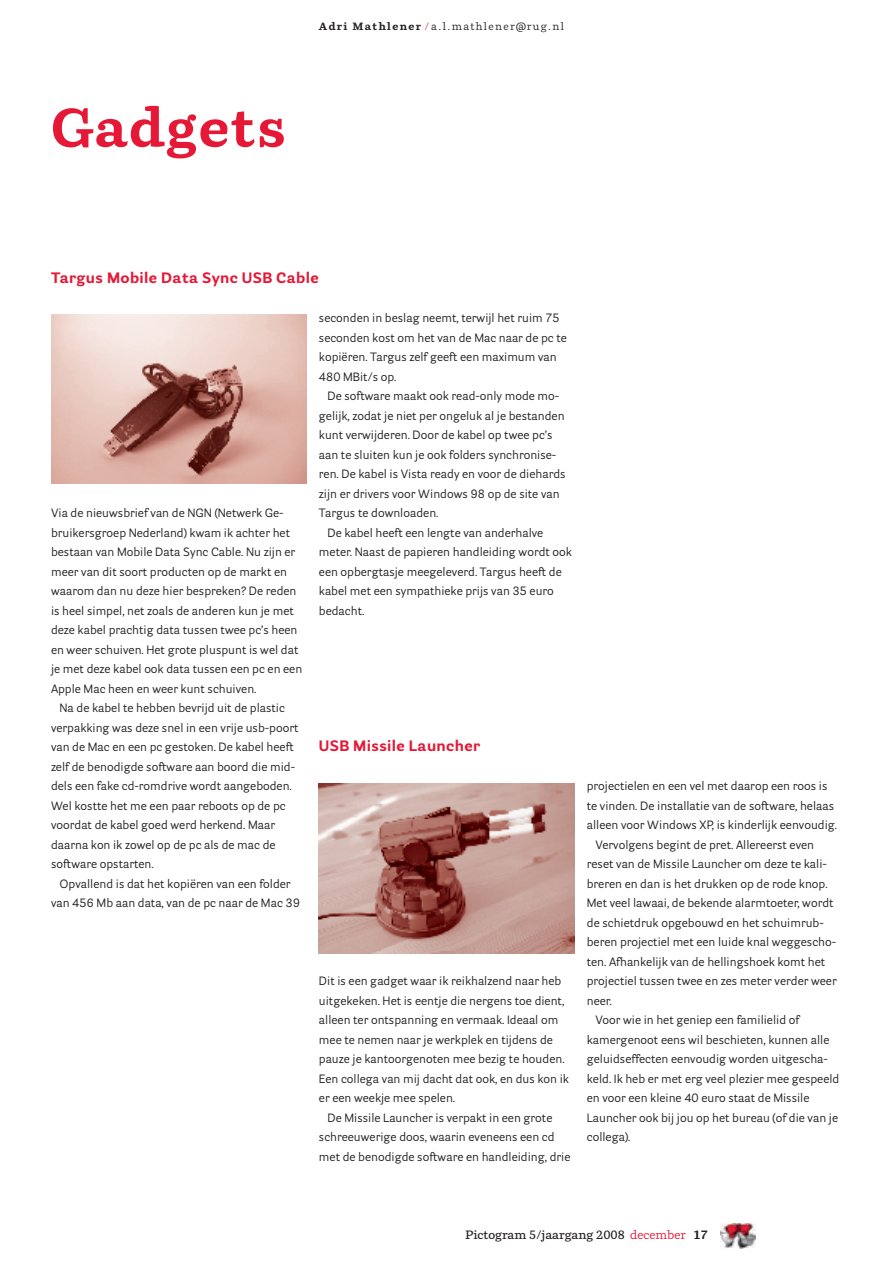
<style>
.page{position:relative;width:893px;height:1263px;background:#fff}
.page>*{position:absolute;margin:0;border:0;box-sizing:border-box;transform-origin:0 0}
.t1{font:700 54px "Parry";letter-spacing:.025em;color:#e51836}
.t2{font:700 15px "Parry Grotesque";letter-spacing:.025em;color:#e51836}
.t3{font:12px/19.5px "Parry Grotesque";color:#231f20}
.t4{font:600 12px "Parry";color:#231f20}
.t5{font:10.5px "Parry";letter-spacing:.125em;color:#231f20}
.s1{font-weight:700}
.s2{color:#e51836}
.s3{font-weight:400;color:#e51836}
</style>
<div class="page">
<img style="left:720px;top:1223px;width:35px;height:25px">
<img style="left:51px;top:315px;width:255px;height:169px">
<img style="left:319px;top:784px;width:255px;height:169px">
<h1 class="t1" style="left:51px;top:93px;width:236px">Gadgets</h1>
<p class="t5" style="left:319px;top:20px;width:247px"><span class="s1">Adri Mathlener</span> <span class="s2">/</span> a.l.mathlener@rug.nl</p>
<p class="t2" style="left:51px;top:268px;width:269px">Targus Mobile Data Sync USB Cable</p>
<p class="t3" style="left:51px;top:503px;width:253px">Via de nieuwsbrief van de NGN (Netwerk Ge&shy;bruikersgroep Nederland) kwam ik achter het bestaan van Mobile Data Sync Cable. Nu zijn er meer van dit soort producten op de markt en waarom dan nu deze hier bespreken? De reden is heel simpel, net zoals de anderen kun je met deze kabel prachtig data tussen twee pc’s heen en weer schuiven. Het grote pluspunt is wel dat je met deze kabel ook data tussen een pc en een Apple Mac heen en weer kunt schuiven.</p>
<p class="t3" style="left:51px;top:698px;width:249px;text-indent:9px">Na de kabel te hebben bevrijd uit de plastic verpakking was deze snel in een vrije usb-poort van de Mac en een pc gestoken. De kabel heeft zelf de benodigde software aan boord die mid&shy;dels een fake cd-romdrive wordt aangeboden.<br>Wel kostte het me een paar reboots op de pc voordat de kabel goed werd herkend. Maar daarna kon ik zowel op de pc als de mac de software opstarten.</p>
<p class="t3" style="left:51px;top:874px;width:250px;text-align:center">Opvallend is dat het kopiëren van een folder van 456 Mb aan data, van de pc naar de Mac 39</p>
<p class="t3" style="left:319px;top:308px;width:250px">seconden in beslag neemt, terwijl het ruim 75 seconden kost om het van de Mac naar de pc te kopiëren. Targus zelf geeft een maximum van 480 MBit/s op.</p>
<p class="t3" style="left:327px;top:386px;width:233px">De software maakt ook read-only mode mo-</p>
<p class="t3" style="left:319px;top:406px;width:247px">gelijk, zodat je niet per ongeluk al je bestanden</p>
<p class="t3" style="left:319px;top:425px;width:235px">kunt verwijderen. Door de kabel op twee pc’s</p>
<p class="t3" style="left:319px;top:445px;width:239px">aan te sluiten kun je ook folders synchronise-</p>
<p class="t3" style="left:319px;top:464px;width:248px">ren. De kabel is Vista ready en voor de diehards</p>
<p class="t3" style="left:319px;top:484px;width:242px">zijn er drivers voor Windows 98 op de site van</p>
<p class="t3" style="left:319px;top:503px;width:121px">Targus te downloaden.</p>
<p class="t3" style="left:327px;top:523px;width:217px">De kabel heeft een lengte van anderhalve</p>
<p class="t3" style="left:319px;top:542px;width:255px">meter. Naast de papieren handleiding wordt ook</p>
<p class="t3" style="left:319px;top:562px;width:244px">een opbergtasje meegeleverd. Targus heeft de</p>
<p class="t3" style="left:319px;top:581px;width:237px">kabel met een sympathieke prijs van 35 euro</p>
<p class="t3" style="left:319px;top:601px;width:47px">bedacht.</p>
<p class="t2" style="left:319px;top:736px;width:163px">USB Missile Launcher</p>
<p class="t3" style="left:319px;top:971px;width:252px">Dit is een gadget waar ik reikhalzend naar heb uitgekeken. Het is eentje die nergens toe dient, alleen ter ontspanning en vermaak. Ideaal om mee te nemen naar je werkplek en tijdens de pauze je kantoorgenoten mee bezig te houden.<br>Een collega van mij dacht dat ook, en dus kon ik er een weekje mee spelen.</p>
<p class="t3" style="left:319px;top:1107px;width:253px;text-indent:9px">De Missile Launcher is verpakt in een grote schreeuwerige doos, waarin eveneens een cd met de benodigde software en handleiding, drie</p>
<p class="t3" style="left:587px;top:776px;width:242px">projectielen en een vel met daarop een roos is</p>
<p class="t3" style="left:587px;top:795px;width:249px">te vinden. De installatie van de software, helaas</p>
<p class="t3" style="left:587px;top:815px;width:252px">alleen voor Windows XP, is kinderlijk eenvoudig.</p>
<p class="t3" style="left:595px;top:834px;width:220px">Vervolgens begint de pret. Allereerst even</p>
<p class="t3" style="left:587px;top:854px;width:242px">reset van de Missile Launcher om deze te kali-</p>
<p class="t3" style="left:587px;top:873px;width:242px">breren en dan is het drukken op de rode knop.</p>
<p class="t3" style="left:587px;top:893px;width:248px">Met veel lawaai, de bekende alarmtoeter, wordt</p>
<p class="t3" style="left:587px;top:912px;width:238px">de schietdruk opgebouwd en het schuimrub-</p>
<p class="t3" style="left:587px;top:932px;width:251px">beren projectiel met een luide knal weggescho-</p>
<p class="t3" style="left:587px;top:951px;width:240px">ten. Afhankelijk van de hellingshoek komt het</p>
<p class="t3" style="left:587px;top:971px;width:251px">projectiel tussen twee en zes meter verder weer</p>
<p class="t3" style="left:587px;top:990px;width:26px">neer.</p>
<p class="t3" style="left:595px;top:1010px;width:205px">Voor wie in het geniep een familielid of</p>
<p class="t3" style="left:587px;top:1029px;width:244px">kamergenoot eens wil beschieten, kunnen alle</p>
<p class="t3" style="left:587px;top:1049px;width:243px">geluidseffecten eenvoudig worden uitgescha-</p>
<p class="t3" style="left:587px;top:1068px;width:254px">keld. Ik heb er met erg veel plezier mee gespeeld</p>
<p class="t3" style="left:587px;top:1088px;width:224px">en voor een kleine 40 euro staat de Missile</p>
<p class="t3" style="left:587px;top:1107px;width:253px">Launcher ook bij jou op het bureau (of die van je</p>
<p class="t3" style="left:587px;top:1127px;width:45px">collega).</p>
<p class="t4" style="left:465px;top:1227px;width:244px">Pictogram 5/jaargang 2008 <span class="s3">december</span> <span class="s1">17</span></p>
</div>
